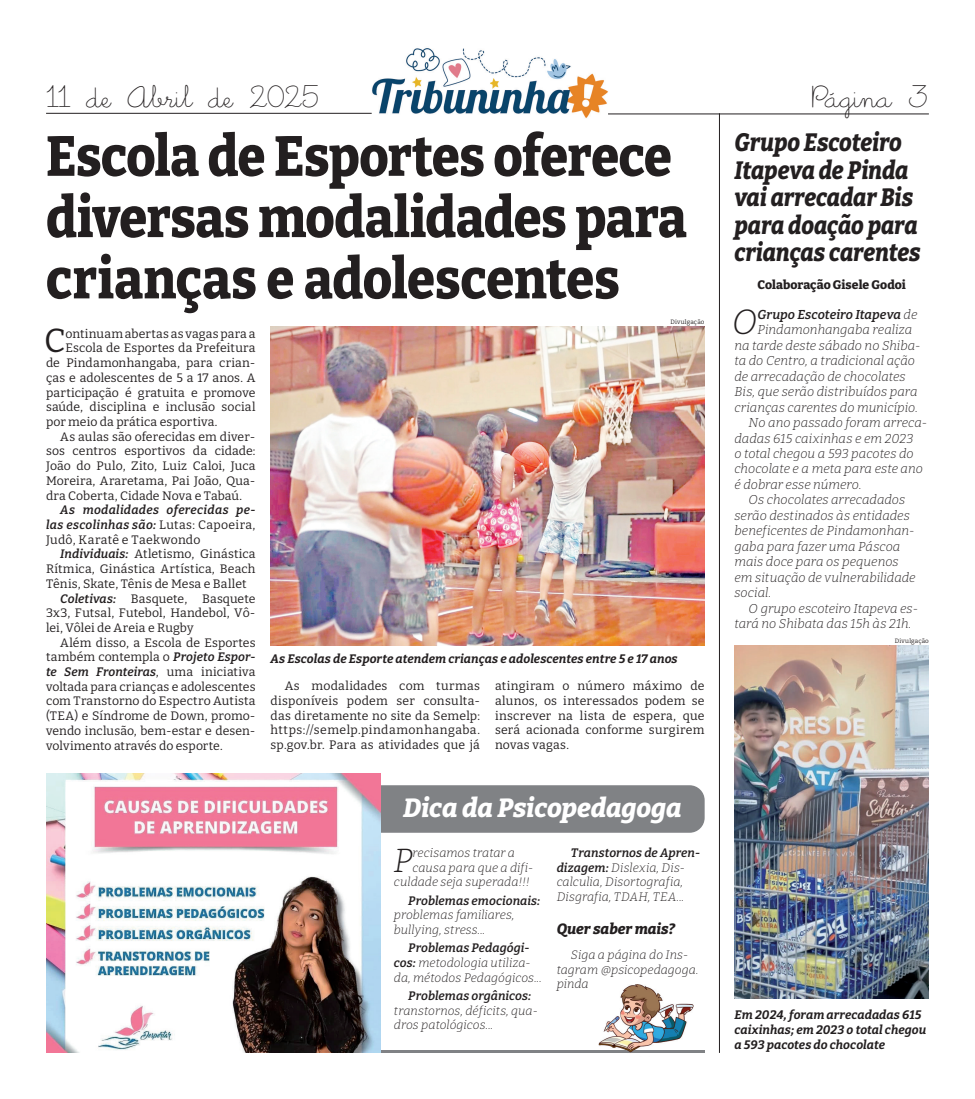
<style>
.page{position:relative;width:975px;height:1099px;background:#fff}
.page>*{position:absolute;margin:0;border:0;box-sizing:border-box;transform-origin:0 0}
.t1{font:800 56.25px/61.2px "Bitter";letter-spacing:-.01em;color:#231f20;scale:.9 1}
.t2{font:italic 300 35.12px "Bitter";color:#231f20}
.t3{font:italic 300 33.38px "Bitter";color:#231f20}
.t4{font:33.25px "Bitter";color:#231f20}
.t5{font:31.25px "Little Days Alt";color:#231f20}
.t6{font:italic 800 26.25px "Bitter";letter-spacing:-.01em;color:#fff}
.t7{font:italic 800 25px/27.5px "Bitter";letter-spacing:-.005em;color:#231f20;scale:.9 1}
.t8{font:italic 800 14.75px "Bitter";color:#231f20}
.t9{font:italic 300 12.88px "Bitter";color:#231f20}
.t10{font:italic 600 12.88px "Bitter";color:#231f20}
.t11{font:12.25px/14.8px "Bitter";letter-spacing:.01em;color:#231f20;text-align:justify}
.t12{font:italic 300 12.25px/14.8px "Bitter";color:#231f20}
.t13{font:italic 600 12.25px/14.8px "Bitter";letter-spacing:.015em;color:#231f20;text-align:justify}
.t14{font:italic 700 12.25px/14.8px "Bitter";letter-spacing:.005em;color:#231f20}
.t15{font:800 12.25px "Bitter";color:#231f20}
.t16{font:6.25px "Bitter";letter-spacing:.025em;color:#231f20}
.s1{font-weight:300}
.s2{font-weight:400;font-style:normal}
.s3{font-weight:600;font-style:italic}
.s4{font-weight:600}
</style>
<div class="page">
<img style="left:371px;top:48px;width:237px;height:70px">
<hr style="left:46px;top:113px;width:325px;height:1px;background:#231f20">
<hr style="left:608px;top:114px;width:320px;height:1px;background:#231f20">
<div style="left:241px;top:785px;width:463px;height:47px;background:#808285;border-radius:15px"></div>
<img style="left:270px;top:326px;width:434px;height:319px">
<hr style="left:719px;top:113px;width:1px;height:939px;background:#231f20">
<hr style="left:321px;top:1050px;width:383px;height:2px;background:#808285">
<img style="left:46px;top:773px;width:335px;height:279px">
<img style="left:598px;top:984px;width:95px;height:69px">
<img style="left:598px;top:1050px;width:95px;height:2px">
<img style="left:734px;top:645px;width:194px;height:353px">
<h3 class="t5" style="left:46px;top:81px;width:275px">11 de Abril de 2025</h3>
<h3 class="t5" style="left:811px;top:81px;width:119px">Página 3</h3>
<h1 class="t1" style="left:46px;top:121px;width:713px">Escola de Esportes oferece diversas modalidades para crianças e adolescentes</h1>
<h3 class="t7" style="left:734px;top:127px;width:208px">Grupo Escoteiro<br>Itapeva de Pinda vai arrecadar Bis para doação para crianças carentes</h3>
<p class="t15" style="left:757px;top:274px;width:150px">Colaboração Gisele Godoi</p>
<h2 class="t2" style="left:731px;top:298px;width:27px">O</h2>
<p class="t10" style="left:757px;top:304px;width:161px">Grupo Escoteiro Itapeva <span class="s1">de</span></p>
<p class="t16" style="left:670px;top:317px;width:36px">Divulgação</p>
<p class="t9" style="left:757px;top:321px;width:156px">Pindamonhangaba realiza</p>
<p class="t9" style="left:734px;top:336px;width:188px">na tarde deste sábado no Shiba-</p>
<p class="t9" style="left:734px;top:352px;width:182px">ta do Centro, a tradicional ação</p>
<p class="t9" style="left:734px;top:367px;width:173px">de arrecadação de chocolates</p>
<p class="t9" style="left:734px;top:383px;width:185px">Bis, que serão distribuídos para</p>
<p class="t9" style="left:734px;top:398px;width:185px">crianças carentes do município.</p>
<p class="t9" style="left:748px;top:414px;width:180px">No ano passado foram arreca-</p>
<p class="t9" style="left:734px;top:429px;width:181px">dadas 615 caixinhas e em 2023</p>
<p class="t9" style="left:734px;top:445px;width:181px">o total chegou a 593 pacotes do</p>
<p class="t9" style="left:734px;top:460px;width:190px">chocolate e a meta para este ano</p>
<p class="t9" style="left:734px;top:476px;width:129px">é dobrar esse número.</p>
<p class="t9" style="left:748px;top:491px;width:158px">Os chocolates arrecadados</p>
<p class="t9" style="left:734px;top:506px;width:177px">serão destinados às entidades</p>
<p class="t9" style="left:734px;top:522px;width:182px">beneficentes de Pindamonhan-</p>
<p class="t9" style="left:734px;top:537px;width:167px">gaba para fazer uma Páscoa</p>
<p class="t9" style="left:734px;top:553px;width:166px">mais doce para os pequenos</p>
<p class="t9" style="left:734px;top:568px;width:183px">em situação de vulnerabilidade</p>
<p class="t9" style="left:734px;top:584px;width:38px">social.</p>
<p class="t9" style="left:748px;top:599px;width:171px">O grupo escoteiro Itapeva es-</p>
<p class="t9" style="left:734px;top:615px;width:178px">tará no Shibata das 15h às 21h.</p>
<h3 class="t4" style="left:44px;top:317px;width:23px">C</h3>
<p class="t11" style="left:66px;top:325px;width:191px">ontinuam abertas as vagas para a</p>
<p class="t11" style="left:66px;top:340px;width:191px">Escola de Esportes da Prefeitura</p>
<p class="t11" style="left:46px;top:355px;width:211px">de Pindamonhangaba, para crian-</p>
<p class="t11" style="left:46px;top:369px;width:211px">ças e adolescentes de 5 a 17 anos. A</p>
<p class="t11" style="left:46px;top:384px;width:211px">participação é gratuita e promove</p>
<p class="t11" style="left:46px;top:399px;width:211px">saúde, disciplina e inclusão social</p>
<p class="t11" style="left:46px;top:414px;width:173px">por meio da prática esportiva.</p>
<p class="t11" style="left:60px;top:428px;width:197px">As aulas são oferecidas em diver-</p>
<p class="t11" style="left:46px;top:443px;width:211px">sos centros esportivos da cidade:</p>
<p class="t11" style="left:46px;top:458px;width:211px">João do Pulo, Zito, Luiz Caloi, Juca</p>
<p class="t11" style="left:46px;top:472px;width:211px">Moreira, Araretama, Pai João, Qua-</p>
<p class="t11" style="left:46px;top:487px;width:197px">dra Coberta, Cidade Nova e Tabaú.</p>
<p class="t13" style="left:46px;top:502px;width:211px;text-indent:14px">As modalidades oferecidas pe&shy;las escolinhas são: <span class="s2">Lutas: Capoeira, Judô, Karatê e Taekwondo</span></p>
<p class="t11" style="left:60px;top:546px;width:197px"><span class="s3">Individuais:</span> Atletismo, Ginástica</p>
<p class="t11" style="left:46px;top:561px;width:211px">Rítmica, Ginástica Artística, Beach</p>
<p class="t11" style="left:46px;top:575px;width:202px">Tênis, Skate, Tênis de Mesa e Ballet</p>
<p class="t11" style="left:60px;top:590px;width:197px"><span class="s3">Coletivas:</span> Basquete, Basquete</p>
<p class="t11" style="left:46px;top:605px;width:211px">3x3, Futsal, Futebol, Handebol, Vô-</p>
<p class="t11" style="left:46px;top:619px;width:149px">lei, Vôlei de Areia e Rugby</p>
<p class="t11" style="left:60px;top:634px;width:197px">Além disso, a Escola de Esportes</p>
<p class="t11" style="left:46px;top:649px;width:211px">também contempla o <span class="s3">Projeto Espor-</span></p>
<p class="t13" style="left:46px;top:663px;width:211px">te Sem Fronteiras<span class="s2">, uma iniciativa</span></p>
<p class="t11" style="left:46px;top:678px;width:211px">voltada para crianças e adolescentes</p>
<p class="t11" style="left:46px;top:693px;width:211px">com Transtorno do Espectro Autista</p>
<p class="t11" style="left:46px;top:708px;width:211px">(TEA) e Síndrome de Down, promo-</p>
<p class="t11" style="left:46px;top:722px;width:211px">vendo inclusão, bem-estar e desen-</p>
<p class="t11" style="left:46px;top:737px;width:178px">volvimento através do esporte.</p>
<p class="t16" style="left:894px;top:636px;width:36px">Divulgação</p>
<p class="t14" style="left:270px;top:650px;width:408px">As Escolas de Esporte atendem crianças e adolescentes entre 5 e 17 anos</p>
<p class="t11" style="left:270px;top:678px;width:211px;text-indent:14px">As modalidades com turmas disponíveis podem ser consulta&shy;das diretamente no site da Semelp: https://semelp.pindamonhangaba. sp.gov.br. Para as atividades que já</p>
<p class="t11" style="left:495px;top:678px;width:211px">atingiram o número máximo de alunos, os interessados podem se inscrever na lista de espera, que será acionada conforme surgirem novas vagas.</p>
<h3 class="t6" style="left:403px;top:785px;width:280px">Dica da Psicopedagoga</h3>
<h3 class="t3" style="left:393px;top:837px;width:21px">P</h3>
<p class="t12" style="left:412px;top:844px;width:104px">recisamos tratar a</p>
<p class="t12" style="left:412px;top:859px;width:122px">causa para que a difi-</p>
<p class="t12" style="left:394px;top:874px;width:137px">culdade seja superada!!!</p>
<p class="t13" style="left:408px;top:892px;width:134px">Problemas emocionais:</p>
<p class="t12" style="left:394px;top:907px;width:122px">problemas familiares, bullying, stress...</p>
<p class="t12" style="left:394px;top:940px;width:149px;text-indent:14px"><span class="s4">Problemas Pedagógi&shy;cos:</span> metodologia utiliza&shy;da, métodos Pedagógicos...</p>
<p class="t13" style="left:408px;top:987px;width:125px">Problemas orgânicos:</p>
<p class="t12" style="left:394px;top:1002px;width:145px">transtornos, déficits, qua&shy;dros patológicos...</p>
<p class="t12" style="left:556px;top:844px;width:145px;text-indent:14px"><span class="s4">Transtornos de Apren&shy;dizagem:</span> Dislexia, Dis&shy;calculia, Disortografia,<br>Disgrafia, TDAH, TEA...</p>
<p class="t8" style="left:556px;top:916px;width:120px">Quer saber mais?</p>
<p class="t12" style="left:556px;top:946px;width:143px;text-indent:14px">Siga a página do Ins&shy;tagram @psicopedagoga. pinda</p>
<p class="t14" style="left:734px;top:1006px;width:193px">Em 2024, foram arrecadadas 615 caixinhas; em 2023 o total chegou a 593 pacotes do chocolate</p>
</div>
